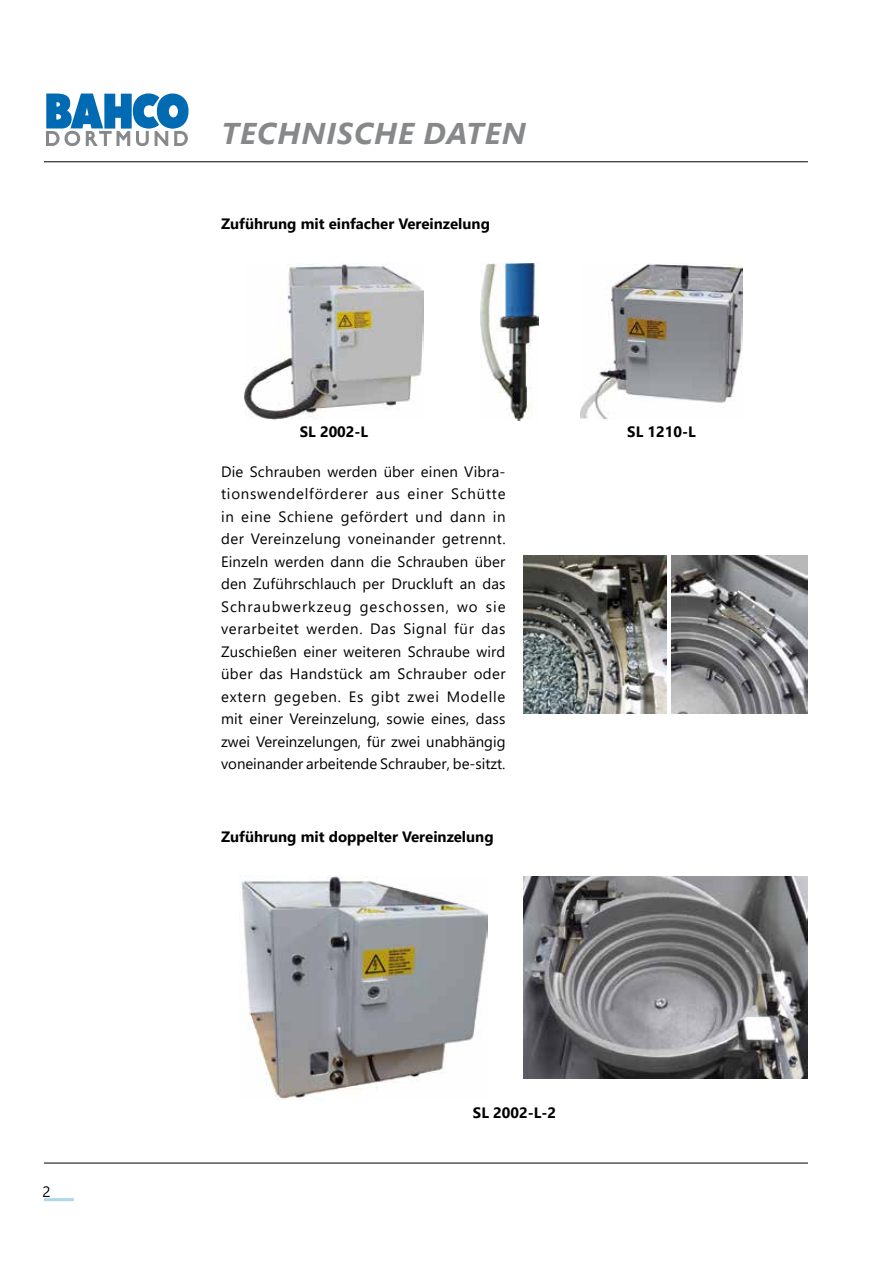
<style>
.page{position:relative;width:893px;height:1263px;background:#fff}
.page>*{position:absolute;margin:0;border:0;box-sizing:border-box;transform-origin:0 0}
.t1{font:italic 700 30px "Segoe UI";letter-spacing:.035em;color:#87888a}
.t2{font:15px/22.5px "Segoe UI";color:#000;text-align:justify}
.t3{font:700 15px "Segoe UI";color:#000}
</style>
<div class="page">
<hr style="left:44px;top:162px;width:764px;height:1px;background:#000">
<hr style="left:44px;top:1198px;width:30px;height:3px;background:#add7ed">
<hr style="left:44px;top:1163px;width:764px;height:1px;background:#000">
<svg style="left:46px;top:93px;width:143px;height:54px"></svg>
<img style="left:244px;top:263px;width:180px;height:157px">
<img style="left:481px;top:263px;width:57px;height:158px">
<img style="left:580px;top:263px;width:163px;height:157px">
<img style="left:523px;top:556px;width:144px;height:157px">
<img style="left:672px;top:556px;width:136px;height:157px">
<img style="left:241px;top:876px;width:246px;height:224px">
<img style="left:523px;top:876px;width:285px;height:202px">
<p class="t2" style="left:42px;top:1179px;width:10px">2</p>
<h1 class="t1" style="left:222px;top:105px;width:305px">TECHNISCHE DATEN</h1>
<p class="t3" style="left:221px;top:210px;width:270px">Zuführung mit einfacher Vereinzelung</p>
<p class="t3" style="left:300px;top:418px;width:70px">SL 2002-L</p>
<p class="t3" style="left:627px;top:418px;width:70px">SL 1210-L</p>
<p class="t2" style="left:221px;top:459px;width:286px">Die Schrauben werden über einen Vibra&shy;tionswendelförderer aus einer Schütte in eine Schiene gefördert und dann in der Vereinzelung voneinander getrennt.<br>Einzeln werden dann die Schrauben über den Zuführschlauch per Druckluft an das Schraubwerkzeug geschossen, wo sie verarbeitet werden. Das Signal für das Zuschießen einer weiteren Schraube wird über das Handstück am Schrauber oder extern gegeben. Es gibt zwei Modelle mit einer Vereinzelung, sowie eines, dass zwei Vereinzelungen, für zwei unabhängig voneinander arbeitende Schrauber, be-sitzt.</p>
<p class="t3" style="left:221px;top:822px;width:274px">Zuführung mit doppelter Vereinzelung</p>
<p class="t3" style="left:473px;top:1098px;width:85px">SL 2002-L-2</p>
</div>
